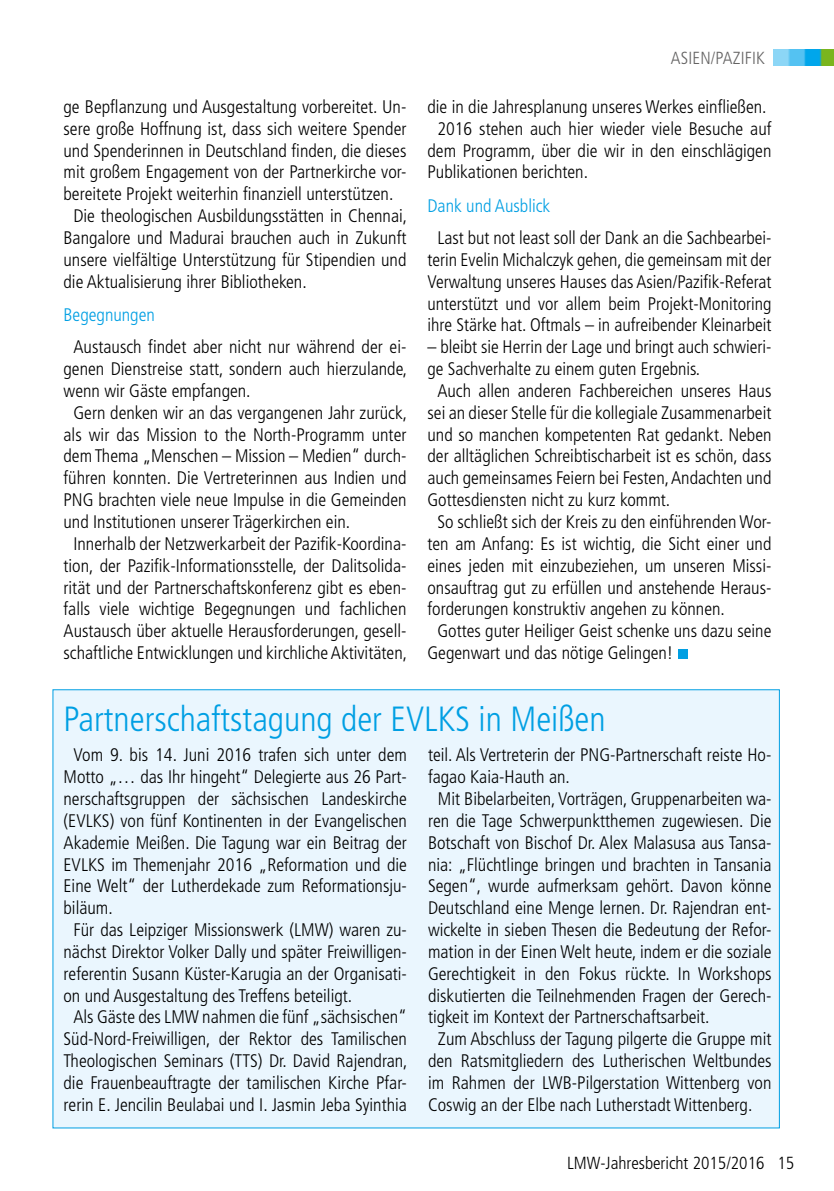
<style>
.page{position:relative;width:834px;height:1191px;background:#fff}
.page>*{position:absolute;margin:0;border:0;box-sizing:border-box;transform-origin:0 0}
.t1{font:300 condensed 35px "Frutiger";color:#009fe3}
.t2{font:300 condensed 18.2px/21.9px "Frutiger";color:#000;text-align:center}
.t3{font:300 condensed 18.2px "Frutiger";color:#009fe3}
.t4{font:300 condensed 17.5px "Frutiger";color:#000}
.t5{font:300 condensed 17.5px "Frutiger";letter-spacing:.01em;color:#646363}
</style>
<div class="page">
<img style="left:773px;top:50px;width:60px;height:15px">
<div style="left:677px;top:649px;width:10px;height:10px;background:#009fe3"></div>
<div style="left:53px;top:689px;width:726px;height:439px;background:#eaf6fe"></div>
<p class="t2" style="left:63px;top:96px;width:344px">ge Bepflanzung und Ausgestaltung vorbereitet. Un-</p>
<p class="t2" style="left:63px;top:118px;width:344px">sere große Hoffnung ist, dass sich weitere Spender</p>
<p class="t2" style="left:63px;top:140px;width:344px">und Spenderinnen in Deutschland finden, die dieses</p>
<p class="t2" style="left:63px;top:161px;width:344px">mit großem Engagement von der Partnerkirche vor-</p>
<p class="t2" style="left:63px;top:183px;width:331px">bereitete Projekt weiterhin finanziell unterstützen.</p>
<p class="t2" style="left:73px;top:205px;width:335px">Die theologischen Ausbildungsstätten in Chennai,</p>
<p class="t2" style="left:63px;top:227px;width:344px">Bangalore und Madurai brauchen auch in Zukunft</p>
<p class="t2" style="left:63px;top:249px;width:344px">unsere vielfältige Unterstützung für Stipendien und</p>
<p class="t2" style="left:63px;top:271px;width:245px">die Aktualisierung ihrer Bibliotheken.</p>
<p class="t3" style="left:63px;top:304px;width:93px">Begegnungen</p>
<p class="t2" style="left:73px;top:336px;width:334px">Austausch findet aber nicht nur während der ei-</p>
<p class="t2" style="left:63px;top:358px;width:345px">genen Dienstreise statt, sondern auch hierzulande,</p>
<p class="t2" style="left:63px;top:380px;width:189px">wenn wir Gäste empfangen.</p>
<p class="t2" style="left:73px;top:402px;width:335px">Gern denken wir an das vergangenen Jahr zurück,</p>
<p class="t2" style="left:63px;top:423px;width:344px">als wir das Mission to the North-Programm unter</p>
<p class="t2" style="left:63px;top:445px;width:344px">dem Thema „Menschen – Mission – Medien“ durch-</p>
<p class="t2" style="left:63px;top:467px;width:344px">führen konnten. Die Vertreterinnen aus Indien und</p>
<p class="t2" style="left:63px;top:489px;width:344px">PNG brachten viele neue Impulse in die Gemeinden</p>
<p class="t2" style="left:63px;top:511px;width:288px">und Institutionen unserer Trägerkirchen ein.</p>
<p class="t2" style="left:73px;top:533px;width:334px">Innerhalb der Netzwerkarbeit der Pazifik-Koordina-</p>
<p class="t2" style="left:63px;top:555px;width:344px">tion, der Pazifik-Informationsstelle, der Dalitsolida-</p>
<p class="t2" style="left:63px;top:576px;width:344px">rität und der Partnerschaftskonferenz gibt es eben-</p>
<p class="t2" style="left:63px;top:598px;width:344px">falls viele wichtige Begegnungen und fachlichen</p>
<p class="t2" style="left:63px;top:620px;width:344px">Austausch über aktuelle Herausforderungen, gesell-</p>
<p class="t2" style="left:63px;top:642px;width:345px">schaftliche Entwicklungen und kirchliche Aktivitäten,</p>
<p class="t5" style="left:670px;top:48px;width:96px">ASIEN/PAZIFIK</p>
<p class="t2" style="left:427px;top:96px;width:340px">die in die Jahresplanung unseres Werkes einfließen.</p>
<p class="t2" style="left:437px;top:118px;width:335px">2016 stehen auch hier wieder viele Besuche auf</p>
<p class="t2" style="left:427px;top:140px;width:345px">dem Programm, über die wir in den einschlägigen</p>
<p class="t2" style="left:427px;top:161px;width:162px">Publikationen berichten.</p>
<p class="t3" style="left:427px;top:195px;width:124px">Dank und Ausblick</p>
<p class="t2" style="left:427px;top:227px;width:345px">Last but not least soll der Dank an die Sachbearbei&shy;terin Evelin Michalczyk gehen, die gemeinsam mit der Verwaltung unseres Hauses das Asien/Pazifik-Referat unterstützt und vor allem beim Projekt-Monitoring ihre Stärke hat. Oftmals – in aufreibender Kleinarbeit</p>
<p class="t2" style="left:427px;top:336px;width:345px">– bleibt sie Herrin der Lage und bringt auch schwieri-</p>
<p class="t2" style="left:427px;top:358px;width:274px">ge Sachverhalte zu einem guten Ergebnis.</p>
<p class="t2" style="left:437px;top:380px;width:335px">Auch allen anderen Fachbereichen unseres Haus</p>
<p class="t2" style="left:427px;top:402px;width:345px">sei an dieser Stelle für die kollegiale Zusammenarbeit</p>
<p class="t2" style="left:427px;top:423px;width:345px">und so manchen kompetenten Rat gedankt. Neben</p>
<p class="t2" style="left:427px;top:445px;width:345px">der alltäglichen Schreibtischarbeit ist es schön, dass</p>
<p class="t2" style="left:427px;top:467px;width:345px">auch gemeinsames Feiern bei Festen, Andachten und</p>
<p class="t2" style="left:427px;top:489px;width:244px">Gottesdiensten nicht zu kurz kommt.</p>
<p class="t2" style="left:437px;top:511px;width:335px">So schließt sich der Kreis zu den einführenden Wor-</p>
<p class="t2" style="left:427px;top:533px;width:345px">ten am Anfang: Es ist wichtig, die Sicht einer und</p>
<p class="t2" style="left:427px;top:555px;width:345px">eines jeden mit einzubeziehen, um unseren Missi-</p>
<p class="t2" style="left:427px;top:576px;width:345px">onsauftrag gut zu erfüllen und anstehende Heraus-</p>
<p class="t2" style="left:427px;top:598px;width:299px">forderungen konstruktiv angehen zu können.</p>
<p class="t2" style="left:437px;top:620px;width:335px">Gottes guter Heiliger Geist schenke uns dazu seine</p>
<p class="t2" style="left:427px;top:642px;width:247px">Gegenwart und das nötige Gelingen!</p>
<h1 class="t1" style="left:64px;top:699px;width:543px">Partnerschaftstagung der EVLKS in Meißen</h1>
<p class="t2" style="left:73px;top:744px;width:335px">Vom 9. bis 14. Juni 2016 trafen sich unter dem</p>
<p class="t2" style="left:63px;top:766px;width:345px">Motto „… das Ihr hingeht“ Delegierte aus 26 Part-</p>
<p class="t2" style="left:63px;top:788px;width:345px">nerschaftsgruppen der sächsischen Landeskirche</p>
<p class="t2" style="left:63px;top:810px;width:345px">(EVLKS) von fünf Kontinenten in der Evangelischen</p>
<p class="t2" style="left:63px;top:831px;width:345px">Akademie Meißen. Die Tagung war ein Beitrag der</p>
<p class="t2" style="left:63px;top:853px;width:345px">EVLKS im Themenjahr 2016 „Reformation und die</p>
<p class="t2" style="left:63px;top:875px;width:345px">Eine Welt“ der Lutherdekade zum Reformationsju-</p>
<p class="t2" style="left:63px;top:897px;width:51px">biläum.</p>
<p class="t2" style="left:73px;top:919px;width:335px">Für das Leipziger Missionswerk (LMW) waren zu-</p>
<p class="t2" style="left:63px;top:941px;width:345px">nächst Direktor Volker Dally und später Freiwilligen-</p>
<p class="t2" style="left:63px;top:962px;width:345px">referentin Susann Küster-Karugia an der Organisati-</p>
<p class="t2" style="left:63px;top:984px;width:290px">on und Ausgestaltung des Treffens beteiligt.</p>
<p class="t2" style="left:73px;top:1006px;width:335px">Als Gäste des LMW nahmen die fünf „sächsischen“</p>
<p class="t2" style="left:63px;top:1028px;width:345px">Süd-Nord-Freiwilligen, der Rektor des Tamilischen</p>
<p class="t2" style="left:63px;top:1050px;width:345px">Theologischen Seminars (TTS) Dr. David Rajendran,</p>
<p class="t2" style="left:63px;top:1072px;width:345px">die Frauenbeauftragte der tamilischen Kirche Pfar-</p>
<p class="t2" style="left:63px;top:1094px;width:345px">rerin E. Jencilin Beulabai und I. Jasmin Jeba Syinthia</p>
<p class="t2" style="left:428px;top:744px;width:345px">teil. Als Vertreterin der PNG-Partnerschaft reiste Ho-</p>
<p class="t2" style="left:428px;top:766px;width:143px">fagao Kaia-Hauth an.</p>
<p class="t2" style="left:438px;top:788px;width:335px">Mit Bibelarbeiten, Vorträgen, Gruppenarbeiten wa-</p>
<p class="t2" style="left:428px;top:810px;width:345px">ren die Tage Schwerpunktthemen zugewiesen. Die</p>
<p class="t2" style="left:428px;top:831px;width:345px">Botschaft von Bischof Dr. Alex Malasusa aus Tansa-</p>
<p class="t2" style="left:428px;top:853px;width:345px">nia: „Flüchtlinge bringen und brachten in Tansania</p>
<p class="t2" style="left:428px;top:875px;width:345px">Segen“, wurde aufmerksam gehört. Davon könne</p>
<p class="t2" style="left:428px;top:897px;width:345px">Deutschland eine Menge lernen. Dr. Rajendran ent-</p>
<p class="t2" style="left:428px;top:919px;width:345px">wickelte in sieben Thesen die Bedeutung der Refor-</p>
<p class="t2" style="left:428px;top:941px;width:345px">mation in der Einen Welt heute, indem er die soziale</p>
<p class="t2" style="left:428px;top:962px;width:345px">Gerechtigkeit in den Fokus rückte. In Workshops</p>
<p class="t2" style="left:428px;top:984px;width:345px">diskutierten die Teilnehmenden Fragen der Gerech-</p>
<p class="t2" style="left:428px;top:1006px;width:283px">tigkeit im Kontext der Partnerschaftsarbeit.</p>
<p class="t2" style="left:438px;top:1028px;width:335px">Zum Abschluss der Tagung pilgerte die Gruppe mit</p>
<p class="t2" style="left:428px;top:1050px;width:345px">den Ratsmitgliedern des Lutherischen Weltbundes</p>
<p class="t2" style="left:428px;top:1072px;width:345px">im Rahmen der LWB-Pilgerstation Wittenberg von</p>
<p class="t2" style="left:428px;top:1094px;width:326px">Coswig an der Elbe nach Lutherstadt Wittenberg.</p>
<p class="t4" style="left:567px;top:1153px;width:229px">LMW-Jahresbericht 2015/2016 15</p>
</div>
